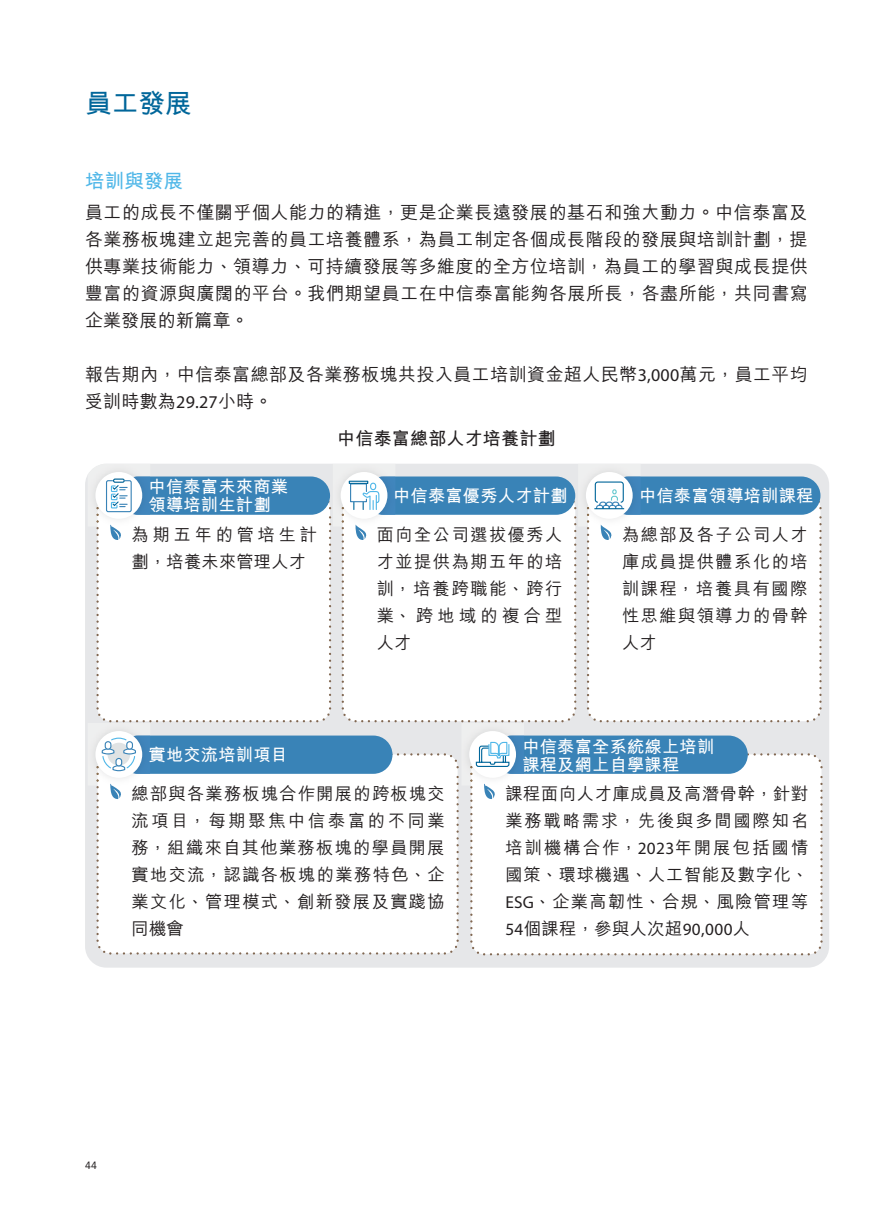
<style>
.page{position:relative;width:893px;height:1212px;background:#fff}
.page>*{position:absolute;margin:0;border:0;box-sizing:border-box;transform-origin:0 0}
.t1{font:700 27px "M Hei HK";color:#01669a}
.t2{font:700 19.5px "M Hei HK";letter-spacing:.01em;color:#50b7e8}
.t3{font:500 18px/27px "M Hei HK";letter-spacing:.025em;color:#231f20;text-align:justify}
.t4{font:700 18px "M Hei HK";letter-spacing:.01em;color:#231f20}
.t5{font:500 17.25px/27px "M Hei HK";letter-spacing:.085em;color:#231f20;text-align:justify}
.t6{font:700 17.25px/18px "M Hei HK";letter-spacing:.01em;color:#fff}
.t7{font:500 17.25px/27px "M Hei HK";letter-spacing:.22em;color:#231f20}
.t8{font:10.5px "Avenir LT Std";color:#231f20}
.s1{font-family:"Myriad Pro";font-weight:400}
</style>
<div class="page">
<div style="left:85px;top:464px;width:744px;height:503px;background:#e6e7e9;border-radius:21px"></div>
<svg style="left:96px;top:500px;width:235px;height:222px;background:#f9f9f8"></svg>
<svg style="left:96px;top:753px;width:363px;height:201px;background:#faf9f9"></svg>
<div style="left:470px;top:753px;width:353px;height:202px;background:#fff"></div>
<svg style="left:342px;top:494px;width:234px;height:228px;background:#faf9f8"></svg>
<svg style="left:587px;top:494px;width:235px;height:228px;background:#f9f8f8"></svg>
<div style="left:119px;top:476px;width:211px;height:39px;background:#3983b7;border-radius:19px"></div>
<div style="left:119px;top:735px;width:273px;height:39px;background:#3983b7;border-radius:19px"></div>
<div style="left:364px;top:476px;width:211px;height:39px;background:#3983b7;border-radius:19px"></div>
<div style="left:609px;top:476px;width:211px;height:39px;background:#3983b7;border-radius:19px"></div>
<img style="left:132px;top:476px;width:18px;height:3px">
<div style="left:95px;top:472px;width:47px;height:47px;background:#fff;border-radius:50%"></div>
<img style="left:134px;top:735px;width:16px;height:2px">
<div style="left:95px;top:731px;width:47px;height:47px;background:#fff;border-radius:50%"></div>
<img style="left:379px;top:476px;width:16px;height:6px">
<div style="left:341px;top:472px;width:46px;height:47px;background:#fff;border-radius:50%"></div>
<img style="left:624px;top:476px;width:17px;height:9px">
<div style="left:586px;top:472px;width:47px;height:47px;background:#fff;border-radius:50%"></div>
<svg style="left:342px;top:482px;width:215px;height:221px;background:#e5eff5"></svg>
<div style="left:349px;top:481px;width:19px;height:3px;border:1px solid #01669a"></div>
<div style="left:595px;top:481px;width:29px;height:22px;border:1px solid #01669a;border-radius:3px"></div>
<svg style="left:587px;top:489px;width:215px;height:214px;background:#eaf1f7"></svg>
<hr style="left:594px;top:508px;width:30px;height:1px;background:#01669a">
<svg style="left:96px;top:737px;width:343px;height:198px"></svg>
<div style="left:105px;top:742px;width:6px;height:7px;background:#fff;border-radius:3px"></div>
<div style="left:105px;top:741px;width:6px;height:9px;border:1px solid #3983b7;border-radius:3px"></div>
<div style="left:493px;top:735px;width:255px;height:39px;background:#3983b7;border-radius:19px"></div>
<img style="left:471px;top:768px;width:53px;height:18px">
<svg style="left:470px;top:773px;width:2px;height:163px"></svg>
<svg style="left:484px;top:783px;width:15px;height:16px"></svg>
<svg style="left:506px;top:785px;width:18px;height:1px"></svg>
<img style="left:506px;top:735px;width:18px;height:39px">
<div style="left:469px;top:731px;width:47px;height:47px;background:#fff;border-radius:50%"></div>
<svg style="left:472px;top:741px;width:331px;height:26px"></svg>
<div style="left:113px;top:478px;width:12px;height:5px;border:1px solid #01669a;border-radius:2px"></div>
<svg style="left:96px;top:479px;width:216px;height:224px"></svg>
<h1 class="t1" style="left:85px;top:83px;width:108px">員工發展</h1>
<p class="t2" style="left:85px;top:166px;width:100px">培訓與發展</p>
<p class="t3" style="left:85px;top:197px;width:724px">員工的成長不僅關乎個人能力的精進，更是企業長遠發展的基石和強大動力。中信泰富及各業務板塊建立起完善的員工培養體系，為員工制定各個成長階段的發展與培訓計劃，提供專業技術能力、領導力、可持續發展等多維度的全方位培訓，為員工的學習與成長提供豐富的資源與廣闊的平台。我們期望員工在中信泰富能夠各展所長，各盡所能，共同書寫企業發展的新篇章。</p>
<p class="t3" style="left:85px;top:359px;width:724px">報告期內，中信泰富總部及各業務板塊共投入員工培訓資金超人民幣<span class="s1">3,000</span>萬元，員工平均受訓時數為<span class="s1">29.27</span>小時。</p>
<p class="t4" style="left:337px;top:426px;width:220px">中信泰富總部人才培養計劃</p>
<p class="t6" style="left:149px;top:476px;width:141px">中信泰富未來商業領導培訓生計劃</p>
<p class="t7" style="left:132px;top:520px;width:187px">為期五年的管培生計劃，培養未來管理人才</p>
<p class="t6" style="left:149px;top:744px;width:141px">實地交流培訓項目</p>
<p class="t6" style="left:393px;top:485px;width:176px">中信泰富優秀人才計劃</p>
<p class="t6" style="left:639px;top:485px;width:176px">中信泰富領導培訓課程</p>
<p class="t5" style="left:377px;top:520px;width:187px">面向全公司選拔優秀人才並提供為期五年的培訓，培養跨職能、跨行業、跨地域的複合型人才</p>
<p class="t5" style="left:622px;top:520px;width:187px">為總部及各子公司人才庫成員提供體系化的培訓課程，培養具有國際性思維與領導力的骨幹人才</p>
<p class="t6" style="left:522px;top:736px;width:193px">中信泰富全系統線上培訓課程及網上自學課程</p>
<p class="t5" style="left:132px;top:779px;width:315px">總部與各業務板塊合作開展的跨板塊交流項目，每期聚焦中信泰富的不同業務，組織來自其他業務板塊的學員開展實地交流，認識各板塊的業務特色、企業文化、管理模式、創新發展及實踐協同機會</p>
<p class="t5" style="left:505px;top:779px;width:304px">課程面向人才庫成員及高潛骨幹，針對業務戰略需求，先後與多間國際知名培訓機構合作，<span class="s1">2023</span>年開展包括國情國策、環球機遇、人工智能及數字化、<span class="s1">ESG</span>、企業高韌性、合規、風險管理等<span class="s1">54</span>個課程，參與人次超<span class="s1">90,000</span>人</p>
<p class="t8" style="left:85px;top:1160px;width:14px">44</p>
</div>
